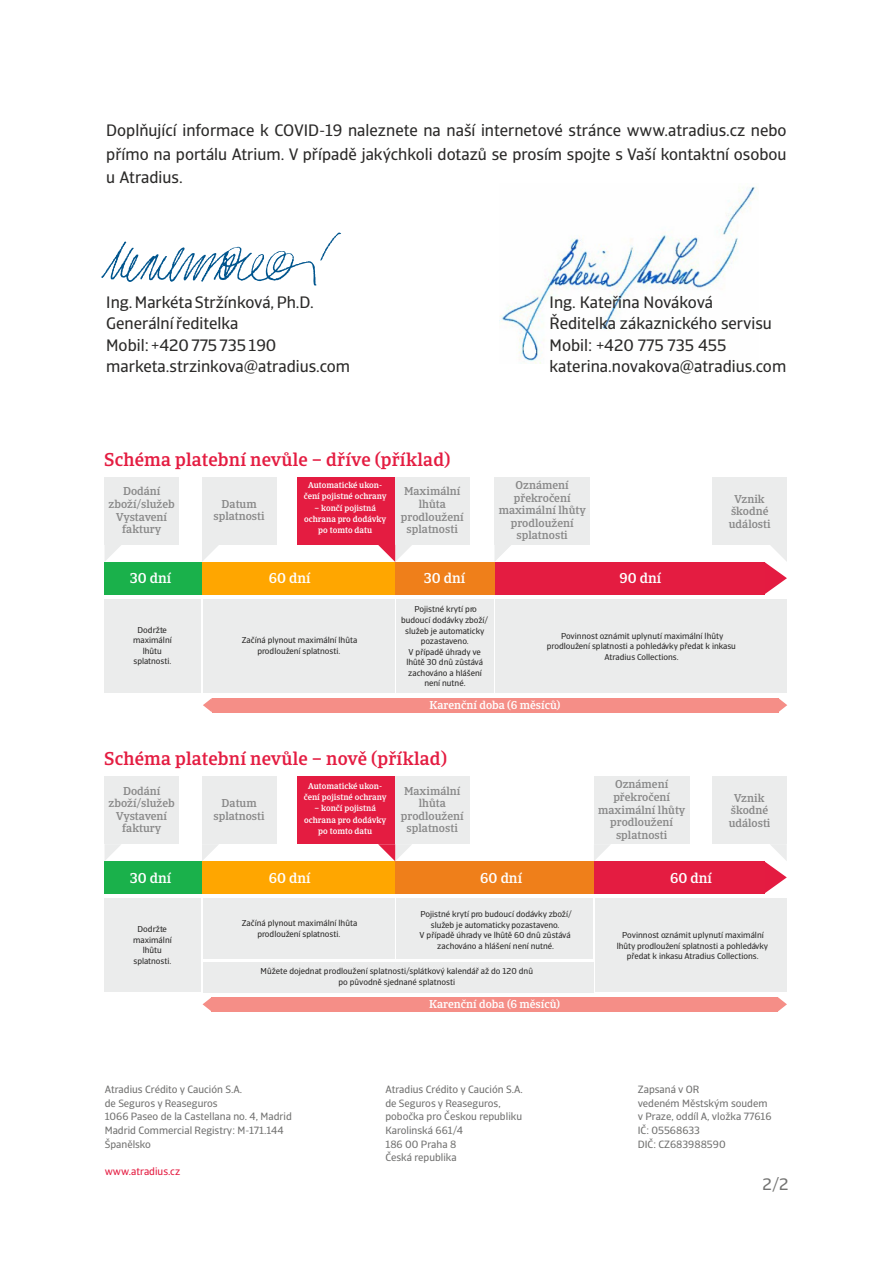
<style>
.page{position:relative;width:893px;height:1263px;background:#fff}
.page>*{position:absolute;margin:0;border:0;box-sizing:border-box;transform-origin:0 0}
.t1{font:500 18.45px "Catalana";letter-spacing:.01em;color:#e41c41}
.t2{font:16.5px/21.5px "Catalana Sans";color:#2b2a29}
.t3{font:16.5px "Catalana Sans";color:#727271}
.t4{font:500 14.25px "Catalana";color:#fefefe}
.t5{font:500 11.4px/12.6px "Catalana";color:#898989;text-align:center}
.t6{font:500 11.4px "Catalana";color:#fefefe}
.t7{font:10.5px/13.6px "Catalana Sans";color:#727271}
.t8{font:10.5px "Catalana Sans";color:#e41c41}
.t9{font:8.55px/10.5px "Catalana Sans";color:#2b2a29;text-align:center}
.t10{font:500 8.55px/11.1px "Catalana";color:#fefefe;text-align:center}
</style>
<div class="page">
<img style="left:500px;top:187px;width:257px;height:177px">
<svg style="left:101px;top:232px;width:240px;height:53px"></svg>
<div style="left:212px;top:698px;width:566px;height:14px;background:#f58e87"></div>
<div style="left:203px;top:599px;width:191px;height:94px;background:#ebecec"></div>
<div style="left:203px;top:899px;width:191px;height:60px;background:#ebecec"></div>
<div style="left:496px;top:599px;width:291px;height:94px;background:#ebecec"></div>
<div style="left:595px;top:899px;width:192px;height:93px;background:#ebecec"></div>
<div style="left:396px;top:599px;width:97px;height:94px;background:#ebecec"></div>
<div style="left:397px;top:899px;width:196px;height:60px;background:#ebecec"></div>
<div style="left:105px;top:599px;width:96px;height:94px;background:#ebecec"></div>
<div style="left:105px;top:899px;width:96px;height:93px;background:#ebecec"></div>
<svg style="left:778px;top:698px;width:9px;height:14px"></svg>
<svg style="left:203px;top:698px;width:9px;height:14px"></svg>
<div style="left:211px;top:997px;width:567px;height:14px;background:#f58e87"></div>
<svg style="left:778px;top:997px;width:9px;height:14px"></svg>
<svg style="left:203px;top:998px;width:8px;height:13px"></svg>
<div style="left:105px;top:861px;width:97px;height:32px;background:#1ab14b"></div>
<div style="left:202px;top:861px;width:195px;height:32px;background:#ffa600"></div>
<div style="left:594px;top:861px;width:170px;height:32px;background:#e41c41"></div>
<div style="left:105px;top:562px;width:97px;height:32px;background:#1ab14b"></div>
<div style="left:202px;top:562px;width:195px;height:32px;background:#ffa600"></div>
<div style="left:494px;top:562px;width:270px;height:32px;background:#e41c41"></div>
<div style="left:395px;top:562px;width:100px;height:32px;background:#ef7f1a"></div>
<div style="left:395px;top:861px;width:199px;height:32px;background:#ef7f1a"></div>
<div style="left:105px;top:477px;width:74px;height:68px;background:#ebecec"></div>
<div style="left:105px;top:776px;width:74px;height:68px;background:#ebecec"></div>
<div style="left:202px;top:477px;width:74px;height:68px;background:#ebecec"></div>
<div style="left:202px;top:776px;width:74px;height:68px;background:#ebecec"></div>
<div style="left:395px;top:477px;width:75px;height:68px;background:#ebecec"></div>
<div style="left:712px;top:477px;width:75px;height:68px;background:#ebecec"></div>
<div style="left:712px;top:776px;width:75px;height:68px;background:#ebecec"></div>
<div style="left:494px;top:477px;width:96px;height:68px;background:#ebecec"></div>
<div style="left:594px;top:776px;width:95px;height:68px;background:#ebecec"></div>
<svg style="left:105px;top:545px;width:16px;height:16px"></svg>
<svg style="left:105px;top:844px;width:16px;height:16px"></svg>
<svg style="left:202px;top:545px;width:16px;height:16px"></svg>
<svg style="left:202px;top:844px;width:17px;height:17px"></svg>
<div style="left:395px;top:776px;width:75px;height:68px;background:#ebecec"></div>
<div style="left:297px;top:776px;width:98px;height:68px;background:#e41c41"></div>
<svg style="left:378px;top:844px;width:34px;height:17px"></svg>
<div style="left:297px;top:477px;width:98px;height:68px;background:#e41c41"></div>
<svg style="left:378px;top:545px;width:34px;height:17px"></svg>
<svg style="left:494px;top:545px;width:17px;height:16px"></svg>
<svg style="left:594px;top:844px;width:17px;height:17px"></svg>
<svg style="left:764px;top:545px;width:23px;height:49px"></svg>
<svg style="left:764px;top:844px;width:23px;height:49px"></svg>
<div style="left:203px;top:962px;width:390px;height:30px;background:#ebecec"></div>
<h2 class="t2" style="left:106px;top:120px;width:682px;line-height:23.5px;text-align:justify">Doplňující informace k COVID-19 naleznete na naší internetové stránce www.atradius.cz nebo přímo na portálu Atrium. V případě jakýchkoli dotazů se prosím spojte s Vaší kontaktní osobou u Atradius.</h2>
<h2 class="t2" style="left:106px;top:293px;width:245px">Ing. Markéta Stržínková, Ph.D.<br>Generální ředitelka<br>Mobil: +420 775735190 marketa.strzinkova@atradius.com</h2>
<h2 class="t2" style="left:550px;top:293px;width:238px">Ing. Kateřina Nováková<br>Ředitelka zákaznického servisu<br>Mobil: +420 775 735 455 katerina.novakova@atradius.com</h2>
<h1 class="t1" style="left:104px;top:452px;width:348px">Schéma platební nevůle – dříve (příklad)</h1>
<h3 class="t5" style="left:109px;top:486px;width:68px">Dodání zboží/služeb<br>Vystavení faktury</h3>
<h3 class="t5" style="left:213px;top:498px;width:53px">Datum splatnosti</h3>
<p class="t10" style="left:304px;top:481px;width:84px">Automatické ukon&shy;čení pojistné ochrany</p>
<p class="t10" style="left:304px;top:503px;width:84px">– končí pojistná ochrana pro dodávky po tomto datu</p>
<h3 class="t5" style="left:401px;top:486px;width:64px">Maximální lhůta prodloužení splatnosti</h3>
<h3 class="t5" style="left:499px;top:480px;width:89px">Oznámení překročení maximální lhůty prodloužení splatnosti</h3>
<h3 class="t5" style="left:729px;top:493px;width:43px">Vznik škodné události</h3>
<h3 class="t4" style="left:130px;top:573px;width:43px">30 dní</h3>
<p class="t9" style="left:133px;top:625px;width:40px">Dodržte maximální lhůtu splatnosti.</p>
<h3 class="t4" style="left:269px;top:573px;width:43px">60 dní</h3>
<p class="t9" style="left:242px;top:636px;width:117px">Začíná plynout maximální lhůta prodloužení splatnosti.</p>
<h3 class="t4" style="left:424px;top:573px;width:43px">30 dní</h3>
<p class="t9" style="left:401px;top:605px;width:89px">Pojistné krytí pro budoucí dodávky zboží/ služeb je automaticky pozastaveno.<br>V případě úhrady ve lhůtě 30 dnů zůstává zachováno a hlášení není nutné.</p>
<h3 class="t4" style="left:619px;top:573px;width:43px">90 dní</h3>
<p class="t9" style="left:547px;top:631px;width:191px">Povinnost oznámit uplynutí maximální lhůty prodloužení splatnosti a pohledávky předat k inkasu<br>Atradius Collections.</p>
<h3 class="t6" style="left:429px;top:700px;width:133px">Karenční doba (6 měsíců)</h3>
<h1 class="t1" style="left:104px;top:751px;width:344px">Schéma platební nevůle – nově (příklad)</h1>
<h3 class="t5" style="left:109px;top:785px;width:68px">Dodání zboží/služeb<br>Vystavení faktury</h3>
<h3 class="t4" style="left:130px;top:872px;width:43px">30 dní</h3>
<p class="t9" style="left:133px;top:925px;width:40px">Dodržte maximální lhůtu splatnosti.</p>
<h3 class="t5" style="left:213px;top:798px;width:53px">Datum splatnosti</h3>
<p class="t10" style="left:304px;top:781px;width:84px">Automatické ukon&shy;čení pojistné ochrany</p>
<p class="t10" style="left:304px;top:804px;width:84px">– končí pojistná ochrana pro dodávky po tomto datu</p>
<h3 class="t5" style="left:401px;top:785px;width:64px">Maximální lhůta prodloužení splatnosti</h3>
<h3 class="t4" style="left:269px;top:872px;width:43px">60 dní</h3>
<p class="t9" style="left:242px;top:919px;width:117px">Začíná plynout maximální lhůta prodloužení splatnosti.</p>
<h3 class="t4" style="left:480px;top:872px;width:43px">60 dní</h3>
<p class="t9" style="left:420px;top:909px;width:154px">Pojistné krytí pro budoucí dodávky zboží/ služeb je automaticky pozastaveno.<br>V případě úhrady ve lhůtě 60 dnů zůstává zachováno a hlášení není nutné.</p>
<p class="t9" style="left:261px;top:966px;width:274px;line-height:11.1px">Můžete dojednat prodloužení splatnosti/splátkový kalendář až do 120 dnů po původně sjednané splatnosti</p>
<h3 class="t6" style="left:429px;top:1000px;width:133px">Karenční doba (6 měsíců)</h3>
<h3 class="t5" style="left:598px;top:779px;width:89px">Oznámení překročení maximální lhůty prodloužení splatnosti</h3>
<h3 class="t4" style="left:670px;top:872px;width:43px">60 dní</h3>
<h3 class="t5" style="left:729px;top:793px;width:43px">Vznik škodné události</h3>
<p class="t9" style="left:617px;top:931px;width:153px">Povinnost oznámit uplynutí maximální lhůty prodloužení splatnosti a pohledávky předat k inkasu Atradius Collections.</p>
<p class="t7" style="left:105px;top:1084px;width:189px">Atradius Crédito y Caución S.A.<br>de Seguros y Reaseguros<br>1066 Paseo de la Castellana no. 4, Madrid<br>Madrid Commercial Registry: M-171.144<br>Španělsko</p>
<p class="t8" style="left:105px;top:1167px;width:77px">www.atradius.cz</p>
<p class="t7" style="left:385px;top:1084px;width:139px">Atradius Crédito y Caución S.A. de Seguros y Reaseguros, pobočka pro Českou republiku<br>Karolinská 661/4<br>186 00 Praha 8<br>Česká republika</p>
<p class="t7" style="left:638px;top:1084px;width:135px">Zapsaná v OR<br>vedeném Městským soudem v Praze, oddíl A, vložka 77616<br>IČ: 05568633<br>DIČ: CZ683988590</p>
<h2 class="t3" style="left:763px;top:1177px;width:27px">2/2</h2>
</div>
